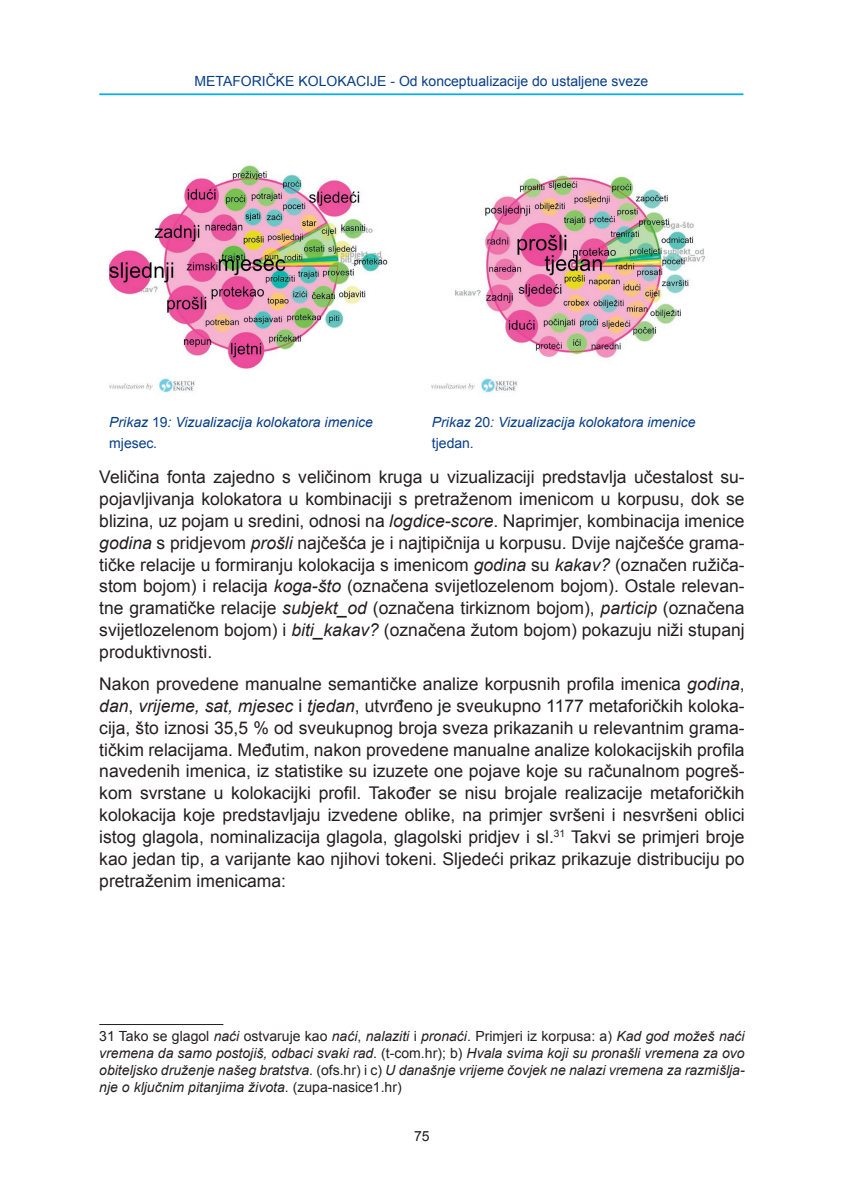
<style>
.page{position:relative;width:844px;height:1191px;background:#fff}
.page>*{position:absolute;margin:0;border:0;box-sizing:border-box;transform-origin:0 0}
.t1{font:17.5px/21.9px "Arial";color:#231f20;text-align:justify}
.t2{font:italic 14px/16.8px "Arial";color:#231f20;text-align:justify}
.t3{font:italic 14px/21px "Arial";color:#083e89}
.t4{font:14px "Arial";color:#083e89}
.t5{font:14px "Arial";color:#231f20}
.s1{font-style:normal}
.s2{font-style:italic}
</style>
<div class="page">
<hr style="left:99px;top:93px;width:644px;height:2px;background:#00aeef">
<img style="left:109px;top:165px;width:279px;height:228px">
<img style="left:432px;top:175px;width:274px;height:218px">
<hr style="left:99px;top:1024px;width:124px;height:1px;background:#231f20">
<p class="t4" style="left:194px;top:72px;width:455px">Metaforičke kolokacije - Od konceptualizacije do ustaljene sveze</p>
<p class="t3" style="left:109px;top:412px;width:265px">Prikaz <span class="s1">19</span>: Vizualizacija kolokatora imenice <span class="s1">mjesec</span>.</p>
<p class="t3" style="left:432px;top:412px;width:265px">Prikaz <span class="s1">20</span>: Vizualizacija kolokatora imenice <span class="s1">tjedan</span>.</p>
<p class="t1" style="left:99px;top:466px;width:646px">Veličina fonta zajedno s veličinom kruga u vizualizaciji predstavlja učestalost su&shy;pojavljivanja kolokatora u kombinaciji s pretraženom imenicom u korpusu, dok se blizina, uz pojam u sredini, odnosi na <span class="s2">logdice-score</span>. Naprimjer, kombinacija imenice <span class="s2">godina</span> s pridjevom <span class="s2">prošli</span> najčešća je i najtipičnija u korpusu. Dvije najčešće grama&shy;tičke relacije u formiranju kolokacija s imenicom <span class="s2">godina</span> su <span class="s2">kakav?</span> (označen ružiča&shy;stom bojom) i relacija <span class="s2">koga-što</span> (označena svijetlozelenom bojom). Ostale relevan&shy;tne gramatičke relacije <span class="s2">subjekt_od</span> (označena tirkiznom bojom), <span class="s2">particip</span> (označena svijetlozelenom bojom) i <span class="s2">biti_kakav?</span> (označena žutom bojom) pokazuju niži stupanj produktivnosti.</p>
<p class="t1" style="left:99px;top:673px;width:646px">Nakon provedene manualne semantičke analize korpusnih profila imenica <span class="s2">godina</span>, <span class="s2">dan</span>, <span class="s2">vrijeme, sat, mjesec</span> i <span class="s2">tjedan</span>, utvrđeno je sveukupno 1177 metaforičkih koloka&shy;cija, što iznosi 35,5 % od sveukupnog broja sveza prikazanih u relevantnim grama&shy;tičkim relacijama. Međutim, nakon provedene manualne analize kolokacijskih profila navedenih imenica, iz statistike su izuzete one pojave koje su računalnom pogreš&shy;kom svrstane u kolokacijki profil. Također se nisu brojale realizacije metaforičkih kolokacija koje predstavljaju izvedene oblike, na primjer svršeni i nesvršeni oblici istog glagola, nominalizacija glagola, glagolski pridjev i sl.<sup>31</sup> Takvi se primjeri broje kao jedan tip, a varijante kao njihovi tokeni. Sljedeći prikaz prikazuje distribuciju po pretraženim imenicama:</p>
<p class="t2" style="left:99px;top:1028px;width:646px"><span class="s1">31 Tako se glagol</span> naći <span class="s1">ostvaruje kao</span> naći<span class="s1">,</span> nalaziti <span class="s1">i</span> pronaći<span class="s1">. Primjeri iz korpusa: a)</span> Kad god možeš naći vremena da samo postojiš, odbaci svaki rad<span class="s1">. (t-com.hr); b)</span> Hvala svima koji su pronašli vremena za ovo obiteljsko druženje našeg bratstva<span class="s1">. (ofs.hr) i c)</span> U današnje vrijeme čovjek ne nalazi vremena za razmišlja&shy;nje o ključnim pitanjima života<span class="s1">. (zupa-nasice1.hr)</span></p>
<p class="t5" style="left:414px;top:1127px;width:17px">75</p>
</div>
